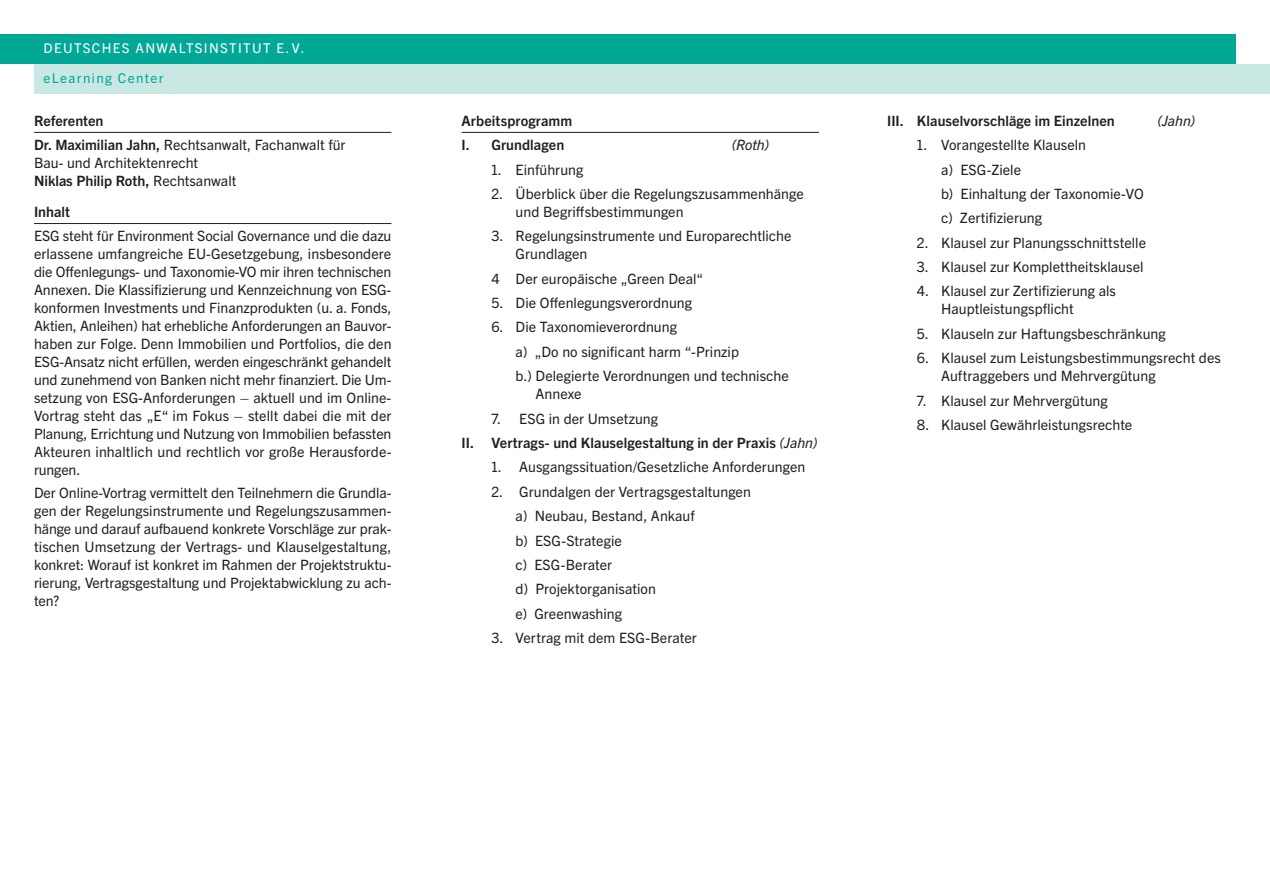
<style>
.page{position:relative;width:1270px;height:893px;background:#fff}
.page>*{position:absolute;margin:0;border:0;box-sizing:border-box;transform-origin:0 0}
.Inhaltstext{font:14.25px/18px "Trade Gothic Next LT Pro";color:#231f20;text-align:justify}
.Arbeitsprogramm_Überschrift{font:14.25px/18px "Trade Gothic Next LT Pro";letter-spacing:.005em;color:#231f20}
.Arbeitsprogramm_Überschrift-2{font:700 14.25px "Trade Gothic Next LT Pro";letter-spacing:.005em;color:#231f20}
.Fließtext_Bold_Linie_unten{font:700 14.25px "Trade Gothic Next LT Pro";color:#231f20}
.Arbeitsprogramm_Überschrift-3{font:italic 14.25px "Trade Gothic Next LT Pro";letter-spacing:-.01em;color:#231f20}
.t1{font:13.5px "Trade Gothic Next LT Pro";letter-spacing:.1em;color:#fff}
.t2{font:13.5px "Trade Gothic Next LT Pro";letter-spacing:.1em;color:#00a895}
.s1{font-weight:700}
.s2{font-weight:400}
.s3{font-weight:400;font-style:italic}
</style>
<div class="page">
<div style="left:34px;top:64px;width:1235px;height:30px;background:#c9e8e4"></div>
<div style="left:0;top:34px;width:1235px;height:30px;background:#00a895"></div>
<hr style="left:34px;top:132px;width:357px;height:1px;background:#231f20">
<hr style="left:34px;top:223px;width:357px;height:1px;background:#231f20">
<hr style="left:461px;top:132px;width:358px;height:1px;background:#231f20">
<p class="t1" style="left:44px;top:39px;width:262px">DEUTSCHES ANWALTSINSTITUT E.V.</p>
<p class="t2" style="left:44px;top:69px;width:121px">eLearning Center</p>
<p class="Fließtext_Bold_Linie_unten" style="left:34px;top:111px;width:71px">Referenten</p>
<p class="Inhaltstext" style="left:34px;top:135px;width:313px"><span class="s1">Dr. Maximilian Jahn,</span> Rechtsanwalt, Fachanwalt für<br>Bau- und Architektenrecht</p>
<p class="Arbeitsprogramm_Überschrift-2" style="left:34px;top:171px;width:204px">Niklas Philip Roth, <span class="s2">Rechtsanwalt</span></p>
<p class="Fließtext_Bold_Linie_unten" style="left:34px;top:202px;width:37px">Inhalt</p>
<p class="Inhaltstext" style="left:34px;top:226px;width:359px">ESG steht für Environment Social Governance und die dazu erlassene umfangreiche EU-Gesetzgebung, insbesondere die Offenlegungs- und Taxonomie-VO mir ihren technischen Annexen. Die Klassifizierung und Kennzeichnung von ESG&shy;konformen Investments und Finanzprodukten (u. a. Fonds, Aktien, Anleihen) hat erhebliche Anforderungen an Bauvor&shy;haben zur Folge. Denn Immobilien und Portfolios, die den ESG-Ansatz nicht erfüllen, werden eingeschränkt gehandelt und zunehmend von Banken nicht mehr finanziert. Die Um&shy;setzung von ESG-Anforderungen – aktuell und im Online-Vortrag steht das „E“ im Fokus – stellt dabei die mit der Planung, Errichtung und Nutzung von Immobilien befassten Akteuren inhaltlich und rechtlich vor große Herausforde&shy;rungen.</p>
<p class="Inhaltstext" style="left:34px;top:482px;width:359px">Der Online-Vortrag vermittelt den Teilnehmern die Grundla&shy;gen der Regelungsinstrumente und Regelungszusammen&shy;hänge und darauf aufbauend konkrete Vorschläge zur prak&shy;tischen Umsetzung der Vertrags- und Klauselgestaltung, konkret: Worauf ist konkret im Rahmen der Projektstruktu&shy;rierung, Vertragsgestaltung und Projektabwicklung zu ach&shy;ten?</p>
<p class="Arbeitsprogramm_Überschrift-2" style="left:461px;top:111px;width:112px">Arbeitsprogramm</p>
<p class="Arbeitsprogramm_Überschrift-2" style="left:461px;top:135px;width:104px">I. Grundlagen</p>
<p class="Arbeitsprogramm_Überschrift-3" style="left:731px;top:135px;width:39px">(Roth)</p>
<p class="Arbeitsprogramm_Überschrift" style="left:491px;top:159px;width:93px">1. Einführung</p>
<p class="Arbeitsprogramm_Überschrift" style="left:515px;top:184px;width:290px;text-indent:-24px">2. Überblick über die Regelungszusammenhänge und Begriffsbestimmungen</p>
<p class="Arbeitsprogramm_Überschrift" style="left:515px;top:226px;width:277px;text-indent:-24px">3. Regelungsinstrumente und Europarechtliche<br>Grundlagen</p>
<p class="Arbeitsprogramm_Überschrift" style="left:491px;top:269px;width:213px">4 Der europäische „Green Deal“</p>
<p class="Arbeitsprogramm_Überschrift" style="left:491px;top:293px;width:202px">5. Die Offenlegungsverordnung</p>
<p class="Arbeitsprogramm_Überschrift" style="left:491px;top:317px;width:187px">6. Die Taxonomieverordnung</p>
<p class="Arbeitsprogramm_Überschrift" style="left:515px;top:342px;width:225px">a) „Do no significant harm “-Prinzip</p>
<p class="Arbeitsprogramm_Überschrift" style="left:535px;top:366px;width:255px;text-indent:-20px">b.) Delegierte Verordnungen und technische<br>Annexe</p>
<p class="Arbeitsprogramm_Überschrift" style="left:491px;top:408px;width:168px">7. ESG in der Umsetzung</p>
<p class="Arbeitsprogramm_Überschrift-2" style="left:461px;top:433px;width:357px">II. Vertrags- und Klauselgestaltung in der Praxis <span class="s3">(Jahn)</span></p>
<p class="Arbeitsprogramm_Überschrift" style="left:491px;top:457px;width:315px">1. Ausgangssituation/Gesetzliche Anforderungen</p>
<p class="Arbeitsprogramm_Überschrift" style="left:491px;top:482px;width:261px">2. Grundalgen der Vertragsgestaltungen</p>
<p class="Arbeitsprogramm_Überschrift" style="left:515px;top:506px;width:181px">a) Neubau, Bestand, Ankauf</p>
<p class="Arbeitsprogramm_Überschrift" style="left:515px;top:530px;width:108px">b) ESG-Strategie</p>
<p class="Arbeitsprogramm_Überschrift" style="left:515px;top:555px;width:98px">c) ESG-Berater</p>
<p class="Arbeitsprogramm_Überschrift" style="left:515px;top:579px;width:142px">d) Projektorganisation</p>
<p class="Arbeitsprogramm_Überschrift" style="left:515px;top:603px;width:108px">e) Greenwashing</p>
<p class="Arbeitsprogramm_Überschrift" style="left:491px;top:628px;width:207px">3. Vertrag mit dem ESG-Berater</p>
<p class="Arbeitsprogramm_Überschrift-2" style="left:887px;top:111px;width:229px">III. Klauselvorschläge im Einzelnen</p>
<p class="Arbeitsprogramm_Überschrift-3" style="left:1157px;top:111px;width:39px">(Jahn)</p>
<p class="Arbeitsprogramm_Überschrift" style="left:916px;top:135px;width:171px">1. Vorangestellte Klauseln</p>
<p class="Arbeitsprogramm_Überschrift" style="left:941px;top:159px;width:81px">a) ESG-Ziele</p>
<p class="Arbeitsprogramm_Überschrift" style="left:941px;top:184px;width:204px">b) Einhaltung der Taxonomie-VO</p>
<p class="Arbeitsprogramm_Überschrift" style="left:941px;top:208px;width:102px">c) Zertifizierung</p>
<p class="Arbeitsprogramm_Überschrift" style="left:916px;top:233px;width:231px">2. Klausel zur Planungsschnittstelle</p>
<p class="Arbeitsprogramm_Überschrift" style="left:916px;top:257px;width:228px">3. Klausel zur Komplettheitsklausel</p>
<p class="Arbeitsprogramm_Überschrift" style="left:941px;top:281px;width:176px;text-indent:-24px">4. Klausel zur Zertifizierung als<br>Hauptleistungspflicht</p>
<p class="Arbeitsprogramm_Überschrift" style="left:916px;top:324px;width:250px">5. Klauseln zur Haftungsbeschränkung</p>
<p class="Arbeitsprogramm_Überschrift" style="left:941px;top:348px;width:281px;text-indent:-24px">6. Klausel zum Leistungsbestimmungsrecht des<br>Auftraggebers und Mehrvergütung</p>
<p class="Arbeitsprogramm_Überschrift" style="left:916px;top:390px;width:192px">7. Klausel zur Mehrvergütung</p>
<p class="Arbeitsprogramm_Überschrift" style="left:916px;top:415px;width:217px">8. Klausel Gewährleistungsrechte</p>
</div>
